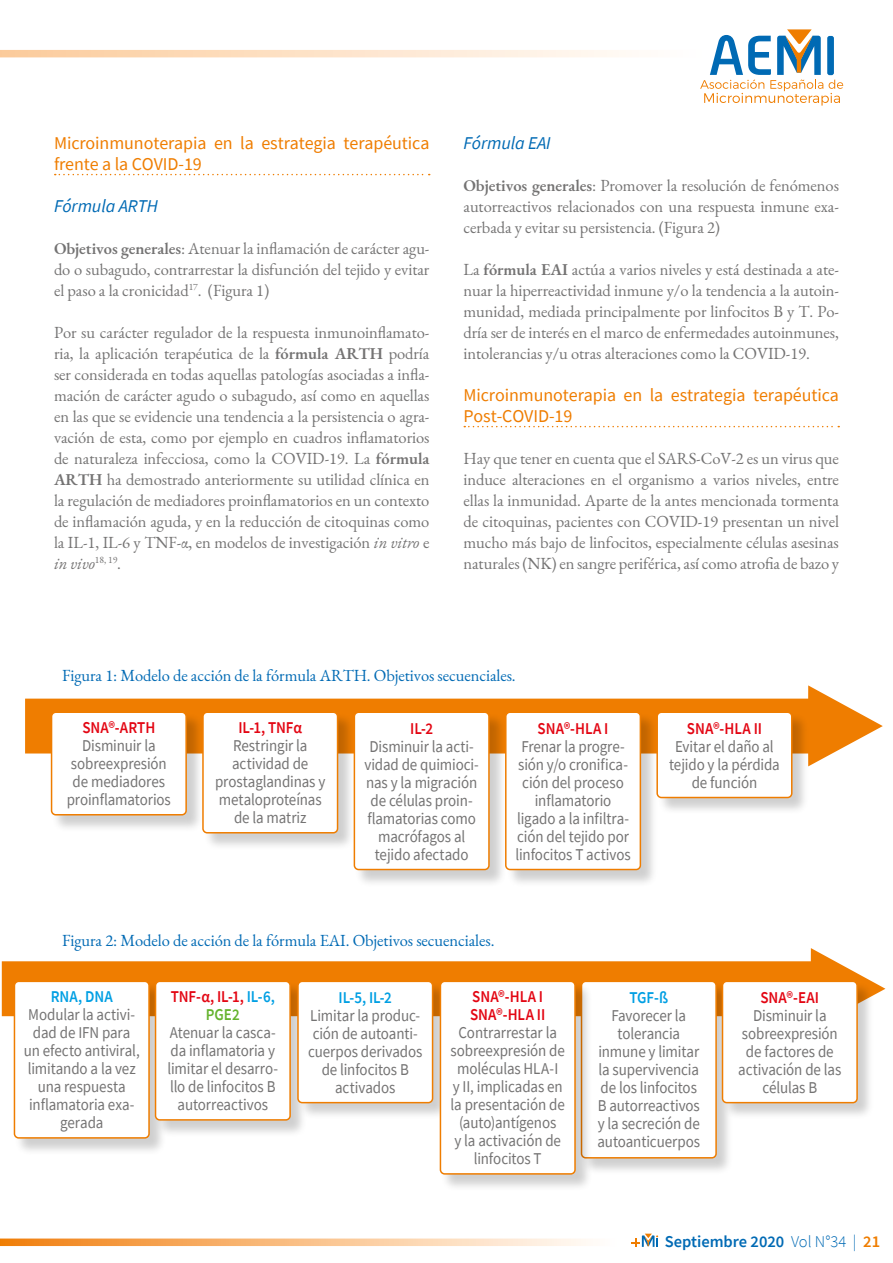
<style>
.page{position:relative;width:893px;height:1263px;background:#fff}
.page>*{position:absolute;margin:0;border:0;box-sizing:border-box;transform-origin:0 0}
.t1{font:18px/21px "Source Sans Pro";letter-spacing:-.005em;color:#ef7d00}
.t2{font:italic 18px "Source Sans Pro";letter-spacing:-.005em;color:#006ab4}
.t3{font:16.5px/21px "EB Garamond";letter-spacing:-.005em;color:#747373;text-align:justify}
.t4{font:16.5px/18px "Source Sans Pro";letter-spacing:-.005em;color:#747373;text-align:center;scale:.91 1}
.t5{font:16.5px "EB Garamond";letter-spacing:-.005em;color:#006ab4}
.t6{font:600 16.5px/18px "Source Sans Pro";letter-spacing:-.005em;color:#e30613;text-align:center;scale:.91 1}
.t7{font:600 16.5px "Source Sans Pro";color:#006ab4}
.t8{font:600 16.5px "Source Sans Pro";letter-spacing:-.005em;color:#009fe3;scale:.91 1}
.s1{font-weight:600}
.s2{font-style:italic}
.s3{color:#009fe3}
.s4{color:#65b32e}
.s5{font-weight:300}
.s6{color:#ef7d00}
</style>
<div class="page">
<svg style="left:700px;top:29px;width:143px;height:77px"></svg>
<div style="left:827px;top:36px;width:7px;height:39px;background:#006ab4;border-radius:2px"></div>
<svg style="left:0;top:50px;width:708px;height:7px"></svg>
<svg style="left:631px;top:1233px;width:27px;height:14px"></svg>
<svg style="left:0;top:1238px;width:588px;height:8px;background:#f9c18b"></svg>
<svg style="left:55px;top:174px;width:375px;height:1px"></svg>
<svg style="left:464px;top:426px;width:375px;height:1px"></svg>
<svg style="left:25px;top:685px;width:858px;height:81px"></svg>
<div style="left:52px;top:712px;width:152px;height:121px;background:#000;opacity:.19"></div>
<div style="left:52px;top:712px;width:134px;height:103px;background:#fff;border-radius:4px"></div>
<div style="left:51px;top:711px;width:136px;height:104px;border:2px solid #ef7d00;border-radius:4px"></div>
<div style="left:203px;top:712px;width:152px;height:138px;background:#000;opacity:.19"></div>
<div style="left:203px;top:712px;width:135px;height:121px;background:#fff;border-radius:4px"></div>
<div style="left:202px;top:711px;width:136px;height:122px;border:2px solid #ef7d00;border-radius:4px"></div>
<div style="left:355px;top:712px;width:152px;height:175px;background:#000;opacity:.19"></div>
<div style="left:354px;top:712px;width:135px;height:157px;background:#fff;border-radius:4px"></div>
<div style="left:354px;top:711px;width:136px;height:159px;border:2px solid #ef7d00;border-radius:4px"></div>
<div style="left:657px;top:712px;width:153px;height:103px;background:#000;opacity:.19"></div>
<div style="left:657px;top:712px;width:135px;height:85px;background:#fff;border-radius:4px"></div>
<div style="left:656px;top:711px;width:136px;height:87px;border:2px solid #ef7d00;border-radius:4px"></div>
<div style="left:506px;top:712px;width:152px;height:175px;background:#000;opacity:.19"></div>
<div style="left:506px;top:712px;width:134px;height:157px;background:#fff;border-radius:4px"></div>
<div style="left:505px;top:711px;width:136px;height:159px;border:2px solid #ef7d00;border-radius:4px"></div>
<svg style="left:2px;top:948px;width:883px;height:81px;fill:#ef7d00"></svg>
<div style="left:15px;top:981px;width:152px;height:175px;background:#000;opacity:.19"></div>
<div style="left:14px;top:981px;width:135px;height:157px;background:#fff;border-radius:4px"></div>
<div style="left:14px;top:980px;width:136px;height:159px;border:2px solid #ef7d00;border-radius:4px"></div>
<div style="left:156px;top:981px;width:152px;height:157px;background:#000;opacity:.19"></div>
<div style="left:156px;top:981px;width:134px;height:139px;background:#fff;border-radius:4px"></div>
<div style="left:155px;top:980px;width:136px;height:141px;border:2px solid #ef7d00;border-radius:4px"></div>
<div style="left:298px;top:981px;width:152px;height:140px;background:#000;opacity:.19"></div>
<div style="left:298px;top:981px;width:135px;height:122px;background:#fff;border-radius:4px"></div>
<div style="left:297px;top:980px;width:136px;height:123px;border:2px solid #ef7d00;border-radius:4px"></div>
<div style="left:582px;top:981px;width:152px;height:195px;background:#000;opacity:.19"></div>
<div style="left:581px;top:981px;width:135px;height:177px;background:#fff;border-radius:4px"></div>
<div style="left:581px;top:980px;width:136px;height:178px;border:2px solid #ef7d00;border-radius:4px"></div>
<div style="left:441px;top:981px;width:152px;height:211px;background:#000;opacity:.19"></div>
<div style="left:440px;top:981px;width:135px;height:193px;background:#fff;border-radius:4px"></div>
<div style="left:440px;top:980px;width:136px;height:195px;border:2px solid #ef7d00;border-radius:4px"></div>
<div style="left:723px;top:981px;width:152px;height:140px;background:#000;opacity:.19"></div>
<div style="left:722px;top:981px;width:135px;height:122px;background:#fff;border-radius:4px"></div>
<div style="left:722px;top:980px;width:136px;height:123px;border:2px solid #ef7d00;border-radius:4px"></div>
<p class="t1" style="left:54px;top:132px;width:377px">Microinmunoterapia en la estrategia terapéutica frente a la COVID-19</p>
<p class="t2" style="left:54px;top:194px;width:105px">Fórmula ARTH</p>
<p class="t3" style="left:54px;top:238px;width:377px"><span class="s1">Objetivos generales</span>: Atenuar la inflamación de carácter agu&shy;do o subagudo, contrarrestar la disfunción del tejido y evitar el paso a la cronicidad<sup>17</sup>. (Figura 1)</p>
<p class="t3" style="left:54px;top:322px;width:377px">Por su carácter regulador de la respuesta inmunoinflamato&shy;ria, la aplicación terapéutica de la <span class="s1">fórmula ARTH</span> podría ser considerada en todas aquellas patologías asociadas a infla&shy;mación de carácter agudo o subagudo, así como en aquellas en las que se evidencie una tendencia a la persistencia o agra&shy;vación de esta, como por ejemplo en cuadros inflamatorios de naturaleza infecciosa, como la COVID-19. La <span class="s1">fórmula ARTH</span> ha demostrado anteriormente su utilidad clínica en la regulación de mediadores proinflamatorios en un contexto de inflamación aguda, y en la reducción de citoquinas como la IL-1, IL-6 y TNF-α, en modelos de investigación <span class="s2">in vitro</span> e <span class="s2">in vivo</span><sup>18,</sup> <sup>19</sup>.</p>
<p class="t2" style="left:463px;top:131px;width:89px">Fórmula EAI</p>
<p class="t3" style="left:463px;top:175px;width:377px"><span class="s1">Objetivos generales</span>: Promover la resolución de fenómenos autorreactivos relacionados con una respuesta inmune exa&shy;cerbada y evitar su persistencia. (Figura 2)</p>
<p class="t3" style="left:463px;top:259px;width:377px">La <span class="s1">fórmula EAI</span> actúa a varios niveles y está destinada a ate&shy;nuar la hiperreactividad inmune y/o la tendencia a la autoin&shy;munidad, mediada principalmente por linfocitos B y T. Po&shy;dría ser de interés en el marco de enfermedades autoinmunes, intolerancias y/u otras alteraciones como la COVID-19.</p>
<p class="t1" style="left:463px;top:384px;width:377px">Microinmunoterapia en la estrategia terapéutica<br>Post-COVID-19</p>
<p class="t3" style="left:463px;top:448px;width:377px">Hay que tener en cuenta que el SARS-CoV-2 es un virus que induce alteraciones en el organismo a varios niveles, entre ellas la inmunidad. Aparte de la antes mencionada tormenta de citoquinas, pacientes con COVID-19 presentan un nivel mucho más bajo de linfocitos, especialmente células asesinas naturales (NK) en sangre periférica, así como atrofia de bazo y</p>
<p class="t5" style="left:62px;top:665px;width:455px">Figura 1: Modelo de acción de la fórmula ARTH. Objetivos secuenciales.</p>
<p class="t6" style="left:82px;top:718px;width:82px">SNA®-ARTH</p>
<p class="t4" style="left:67px;top:736px;width:116px">Disminuir la sobreexpresió n de mediadores proinflamatorios</p>
<p class="t6" style="left:238px;top:718px;width:71px">IL-1, TNFα</p>
<p class="t4" style="left:215px;top:736px;width:123px">Restringir la actividad de prostaglandinas y metaloproteínas de la matriz</p>
<p class="t6" style="left:410px;top:720px;width:27px">IL-2</p>
<p class="t4" style="left:364px;top:738px;width:127px">Disminuir la acti&shy;vidad de quimioci&shy;nas y la migración de células proin&shy;flamatorias como macrófagos al tejido afectado</p>
<p class="t6" style="left:538px;top:720px;width:79px">SNA®-HLA I</p>
<p class="t4" style="left:515px;top:738px;width:128px">Frenar la progre&shy;sión y/o cronifica&shy;ción del proceso inflamatorio ligado a la infiltra&shy;ción del tejido por linfocitos T activos</p>
<p class="t5" style="left:62px;top:930px;width:434px">Figura 2: Modelo de acción de la fórmula EAI. Objetivos secuenciales.</p>
<p class="t6" style="left:687px;top:720px;width:84px">SNA®-HLA II</p>
<p class="t4" style="left:669px;top:738px;width:123px">Evitar el daño al tejido y la pérdida de función</p>
<p class="t8" style="left:51px;top:986px;width:70px">RNA, DNA</p>
<p class="t4" style="left:24px;top:1006px;width:129px">Modular la activi&shy;dad de IFN para un efecto antiviral, limitando a la vez una respuesta inflamatoria exa&shy;gerada</p>
<p class="t6" style="left:171px;top:987px;width:116px">TNF-α, IL-1, <span class="s3">IL-6,<br></span><span class="s4">PGE2</span></p>
<p class="t4" style="left:167px;top:1024px;width:123px">Atenuar la casca&shy;da inflamatoria y limitar el desarro&shy;llo de linfocitos B autorreactivos</p>
<p class="t8" style="left:339px;top:987px;width:60px">IL-5, IL-2</p>
<p class="t4" style="left:308px;top:1007px;width:127px">Limitar la produc&shy;ción de autoanti&shy;cuerpos derivados de linfocitos B activados</p>
<p class="t6" style="left:470px;top:987px;width:84px;text-align:left">SNA®-HLA I<br>SNA®-HLA II</p>
<p class="t4" style="left:450px;top:1024px;width:127px">Contrarrestar la sobreexpresión de moléculas HLA-I<br>y II, implicadas en la presentación de (auto)antígenos<br>y la activación de linfocitos T</p>
<p class="t8" style="left:629px;top:987px;width:44px">TGF-ß</p>
<p class="t4" style="left:597px;top:1007px;width:114px">Favorecer la tolerancia inmune y limitar la supervivencia de los linfocitos<br>B autorreactivos y la secreción de autoanticuerpos</p>
<p class="t6" style="left:760px;top:989px;width:66px">SNA®-EAI</p>
<p class="t4" style="left:738px;top:1007px;width:115px">Disminuir la sobreexpresión de factores de activación de las células B</p>
<p class="t7" style="left:665px;top:1230px;width:217px">Septiembre 2020 <span class="s5">Vol N°34 |</span> <span class="s6">21</span></p>
</div>
